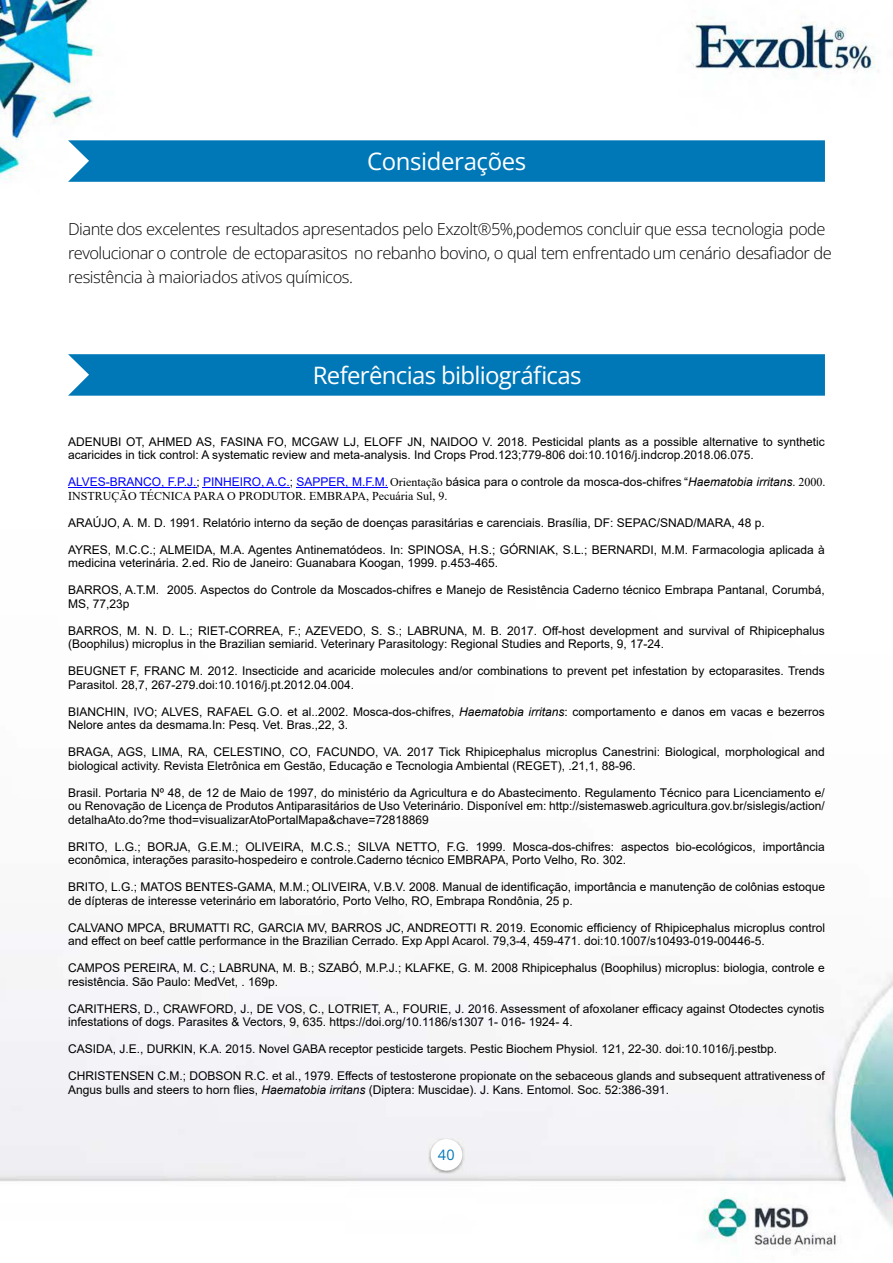
<style>
.page{position:relative;width:893px;height:1263px;background:#fff}
.page>*{position:absolute;margin:0;border:0;box-sizing:border-box;transform-origin:0 0}
.t1{font:24px "Open Sans";letter-spacing:-.03em;color:#fff}
.t2{font:300 16.5px/24px "Open Sans";letter-spacing:-.03em;color:#000}
.t3{font:14.4px "Open Sans";color:#0078b8}
.t4{font:12px/13.5px "Arial";color:#000}
.t5{font:12px "Arial";color:#00f}
.t6{font:12px "Times New Roman";color:#000}
.s1{color:#000}
.s2{font-family:"Times New Roman";color:#000}
.s3{font-style:italic;color:#000}
.s4{font-style:italic}
</style>
<div class="page">
<img style="left:0;top:0;width:893px;height:1250px">
<div style="left:68px;top:140px;width:757px;height:42px;background:#0078b8"></div>
<div style="left:68px;top:354px;width:757px;height:42px;background:#0078b8"></div>
<hr style="left:68px;top:487px;width:128px;height:1px;background:#00f">
<hr style="left:203px;top:487px;width:87px;height:1px;background:#00f">
<hr style="left:296px;top:487px;width:91px;height:1px;background:#00f">
<img style="left:429px;top:1138px;width:35px;height:36px">
<div style="left:431px;top:1139px;width:31px;height:32px;background:#fff;border-radius:50%"></div>
<h1 class="t1" style="left:367px;top:144px;width:161px">Considerações</h1>
<p class="t2" style="left:68px;top:216px;width:765px">Diante dos excelentes resultados apresentados pelo Exzolt®5%,podemos concluir que essa tecnologia pode revolucionar o controle de ectoparasitos no rebanho bovino, o qual tem enfrentado um cenário desafiador de resistência à maioriados ativos químicos.</p>
<h1 class="t1" style="left:313px;top:358px;width:270px">Referências bibliográficas</h1>
<p class="t4" style="left:68px;top:436px;width:758px">ADENUBI OT, AHMED AS, FASINA FO, MCGAW LJ, ELOFF JN, NAIDOO V. 2018. Pesticidal plants as a possible alternative to synthetic acaricides in tick control: A systematic review and meta-analysis. Ind Crops Prod.123;779-806 doi:10.1016/j.indcrop.2018.06.075.</p>
<p class="t5" style="left:68px;top:478px;width:759px">ALVES-BRANCO, F.P.J.<span class="s1">;</span> PINHEIRO,A.C.<span class="s1">;</span> SAPPER, M.F.M. <span class="s2">Orientação</span> <span class="s1">básica para o controle da mosca-dos-chifres “</span><span class="s3">Haematobia irritans</span><span class="s2">. 2000.</span></p>
<p class="t6" style="left:68px;top:492px;width:381px">INSTRUÇÃO TÉCNICA PARA O PRODUTOR. EMBRAPA, Pecuária Sul, 9.</p>
<p class="t4" style="left:68px;top:517px;width:698px">ARAÚJO, A. M. D. 1991. Relatório interno da seção de doenças parasitárias e carenciais. Brasília, DF: SEPAC/SNAD/MARA, 48 p.</p>
<p class="t4" style="left:68px;top:544px;width:758px">AYRES, M.C.C.; ALMEIDA, M.A. Agentes Antinematódeos. In: SPINOSA, H.S.; GÓRNIAK, S.L.; BERNARDI, M.M. Farmacologia aplicada à medicina veterinária. 2.ed. Rio de Janeiro: Guanabara Koogan, 1999. p.453-465.</p>
<p class="t4" style="left:68px;top:584px;width:758px">BARROS, A.T.M. 2005. Aspectos do Controle da Moscados-chifres e Manejo de Resistência Caderno técnico Embrapa Pantanal, Corumbá,<br>MS, 77,23p</p>
<p class="t4" style="left:68px;top:625px;width:758px">BARROS, M. N. D. L.; RIET-CORREA, F.; AZEVEDO, S. S.; LABRUNA, M. B. 2017. Off-host development and survival of Rhipicephalus (Boophilus) microplus in the Brazilian semiarid. Veterinary Parasitology: Regional Studies and Reports, 9, 17-24.</p>
<p class="t4" style="left:68px;top:665px;width:758px">BEUGNET F, FRANC M. 2012. Insecticide and acaricide molecules and/or combinations to prevent pet infestation by ectoparasites. Trends<br>Parasitol. 28,7, 267-279.doi:10.1016/j.pt.2012.04.004.</p>
<p class="t4" style="left:68px;top:706px;width:758px">BIANCHIN, IVO; ALVES, RAFAEL G.O. et al..2002. Mosca-dos-chifres, <span class="s4">Haematobia irritans</span>: comportamento e danos em vacas e bezerros<br>Nelore antes da desmama.In: Pesq. Vet. Bras.,22, 3.</p>
<p class="t4" style="left:68px;top:746px;width:758px">BRAGA, AGS, LIMA, RA, CELESTINO, CO, FACUNDO, VA. 2017 Tick Rhipicephalus microplus Canestrini: Biological, morphological and biological activity. Revista Eletrônica em Gestão, Educação e Tecnologia Ambiental (REGET), .21,1, 88-96.</p>
<p class="t4" style="left:68px;top:787px;width:758px;text-align:justify">Brasil. Portaria Nº 48, de 12 de Maio de 1997, do ministério da Agricultura e do Abastecimento. Regulamento Técnico para Licenciamento e/ ou Renovação de Licença de Produtos Antiparasitários de Uso Veterinário. Disponível em: http://sistemasweb.agricultura.gov.br/sislegis/action/ detalhaAto.do?me thod=visualizarAtoPortalMapa&amp;chave=72818869</p>
<p class="t4" style="left:68px;top:841px;width:758px">BRITO, L.G.; BORJA, G.E.M.; OLIVEIRA, M.C.S.; SILVA NETTO, F.G. 1999. Mosca-dos-chifres: aspectos bio-ecológicos, importância econômica, interações parasito-hospedeiro e controle.Caderno técnico EMBRAPA, Porto Velho, Ro. 302.</p>
<p class="t4" style="left:68px;top:881px;width:759px">BRITO, L.G.; MATOS BENTES-GAMA, M.M.; OLIVEIRA, V.B.V. 2008. Manual de identificação, importância e manutenção de colônias estoque de dípteras de interesse veterinário em laboratório, Porto Velho, RO, Embrapa Rondônia, 25 p.</p>
<p class="t4" style="left:68px;top:922px;width:759px">CALVANO MPCA, BRUMATTI RC, GARCIA MV, BARROS JC, ANDREOTTI R. 2019. Economic efficiency of Rhipicephalus microplus control and effect on beef cattle performance in the Brazilian Cerrado. Exp Appl Acarol. 79,3-4, 459-471. doi:10.1007/s10493-019-00446-5.</p>
<p class="t4" style="left:68px;top:962px;width:758px">CAMPOS PEREIRA, M. C.; LABRUNA, M. B.; SZABÓ, M.P.J.; KLAFKE, G. M. 2008 Rhipicephalus (Boophilus) microplus: biologia, controle e resistência. São Paulo: MedVet, . 169p.</p>
<p class="t4" style="left:68px;top:1003px;width:758px">CARITHERS, D., CRAWFORD, J., DE VOS, C., LOTRIET, A., FOURIE, J. 2016. Assessment of afoxolaner efficacy against Otodectes cynotis infestations of dogs. Parasites &amp; Vectors, 9, 635. https://doi.org/10.1186/s1307 1- 016- 1924- 4.</p>
<p class="t4" style="left:68px;top:1043px;width:710px">CASIDA, J.E., DURKIN, K.A. 2015. Novel GABA receptor pesticide targets. Pestic Biochem Physiol. 121, 22-30. doi:10.1016/j.pestbp.</p>
<p class="t4" style="left:68px;top:1070px;width:758px">CHRISTENSEN C.M.; DOBSON R.C. et al., 1979. Effects of testosterone propionate on the sebaceous glands and subsequent attrativeness of<br>Angus bulls and steers to horn flies, <span class="s4">Haematobia irritans</span> (Diptera: Muscidae). J. Kans. Entomol. Soc. 52:386-391.</p>
<p class="t3" style="left:417px;top:1145px;width:40px">40 40</p>
</div>
